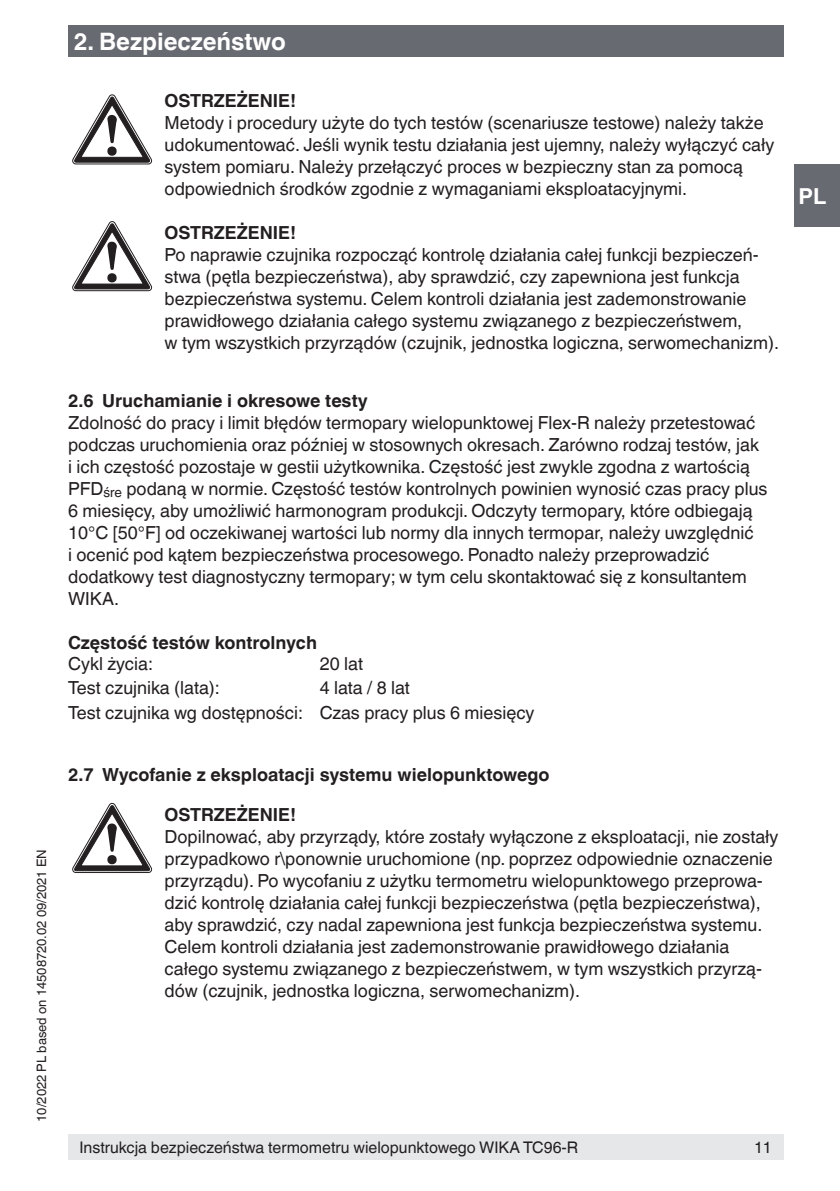
<style>
.page{position:relative;width:840px;height:1191px;background:#fff}
.page>*{position:absolute;margin:0;border:0;box-sizing:border-box;transform-origin:0 0}
.t1{font:700 24px "Helvetica World";color:#fff}
.t2{font:700 22px "Helvetica World";color:#fff}
.t3{font:18px/22px "Helvetica World";color:#231f20}
.t4{font:700 18px "Helvetica World";color:#231f20}
.t5{font:16px "Helvetica World";color:#231f20}
.t6{font:13px "Helvetica World";color:#231f20}
</style>
<div class="page">
<div style="left:68px;top:26px;width:714px;height:31px;background:#676a71"></div>
<div style="left:794px;top:164px;width:45px;height:63px;background:#676a71"></div>
<div style="left:68px;top:1134px;width:714px;height:25px;background:#e6e7e9"></div>
<svg style="left:72px;top:95px;width:80px;height:69px"></svg>
<svg style="left:72px;top:221px;width:80px;height:70px"></svg>
<svg style="left:72px;top:803px;width:80px;height:69px"></svg>
<p class="t6" style="left:34px;top:1121px;width:274px;rotate:-90deg">10/2022 PL based on 14508720.02 09/2021 EN</p>
<h1 class="t1" style="left:74px;top:27px;width:213px">2. Bezpieczeństwo</h1>
<p class="t4" style="left:164px;top:90px;width:133px">OSTRZEŻENIE!</p>
<p class="t3" style="left:164px;top:112px;width:611px">Metody i procedury użyte do tych testów (scenariusze testowe) należy także udokumentować. Jeśli wynik testu działania jest ujemny, należy wyłączyć cały system pomiaru. Należy przełączyć proces w bezpieczny stan za pomocą odpowiednich środków zgodnie z wymaganiami eksploatacyjnymi.</p>
<p class="t4" style="left:164px;top:222px;width:133px">OSTRZEŻENIE!</p>
<p class="t3" style="left:164px;top:244px;width:615px">Po naprawie czujnika rozpocząć kontrolę działania całej funkcji bezpieczeń&shy;stwa (pętla bezpieczeństwa), aby sprawdzić, czy zapewniona jest funkcja bezpieczeństwa systemu. Celem kontroli działania jest zademonstrowanie prawidłowego działania całego systemu związanego z bezpieczeństwem,<br>w tym wszystkich przyrządów (czujnik, jednostka logiczna, serwomechanizm).</p>
<p class="t4" style="left:68px;top:390px;width:301px">2.6 Uruchamianie i okresowe testy</p>
<p class="t3" style="left:68px;top:411px;width:700px">Zdolność do pracy i limit błędów termopary wielopunktowej Flex-R należy przetestować podczas uruchomienia oraz później w stosownych okresach. Zarówno rodzaj testów, jak<br>i ich częstość pozostaje w gestii użytkownika. Częstość jest zwykle zgodna z wartością PFD<sub>śre</sub> podaną w normie. Częstość testów kontrolnych powinien wynosić czas pracy plus 6 miesięcy, aby umożliwić harmonogram produkcji. Odczyty termopary, które odbiegają 10°C [50°F] od oczekiwanej wartości lub normy dla innych termopar, należy uwzględnić<br>i ocenić pod kątem bezpieczeństwa procesowego. Ponadto należy przeprowadzić dodatkowy test diagnostyczny termopary; w tym celu skontaktować się z konsultantem WIKA.</p>
<p class="t4" style="left:68px;top:632px;width:250px">Częstość testów kontrolnych</p>
<p class="t3" style="left:68px;top:653px;width:86px">Cykl życia:</p>
<p class="t3" style="left:319px;top:653px;width:45px">20 lat</p>
<p class="t3" style="left:68px;top:677px;width:153px">Test czujnika (lata):</p>
<p class="t3" style="left:68px;top:676px;width:467px;line-height:24.2px;text-indent:251px">4 lata / 8 lat<br>Test czujnika wg dostępności: Czas pracy plus 6 miesięcy</p>
<p class="t4" style="left:68px;top:764px;width:482px">2.7 Wycofanie z eksploatacji systemu wielopunktowego</p>
<p class="t4" style="left:164px;top:804px;width:133px">OSTRZEŻENIE!</p>
<p class="t3" style="left:164px;top:826px;width:615px">Dopilnować, aby przyrządy, które zostały wyłączone z eksploatacji, nie zostały przypadkowo r\ponownie uruchomione (np. poprzez odpowiednie oznaczenie przyrządu). Po wycofaniu z użytku termometru wielopunktowego przeprowa&shy;dzić kontrolę działania całej funkcji bezpieczeństwa (pętla bezpieczeństwa), aby sprawdzić, czy nadal zapewniona jest funkcja bezpieczeństwa systemu.<br>Celem kontroli działania jest zademonstrowanie prawidłowego działania całego systemu związanego z bezpieczeństwem, w tym wszystkich przyrzą&shy;dów (czujnik, jednostka logiczna, serwomechanizm).</p>
<p class="t2" style="left:798px;top:183px;width:29px">PL</p>
<p class="t5" style="left:79px;top:1137px;width:500px">Instrukcja bezpieczeństwa termometru wielopunktowego WIKA TC96-R</p>
<p class="t5" style="left:753px;top:1137px;width:19px">11</p>
</div>
